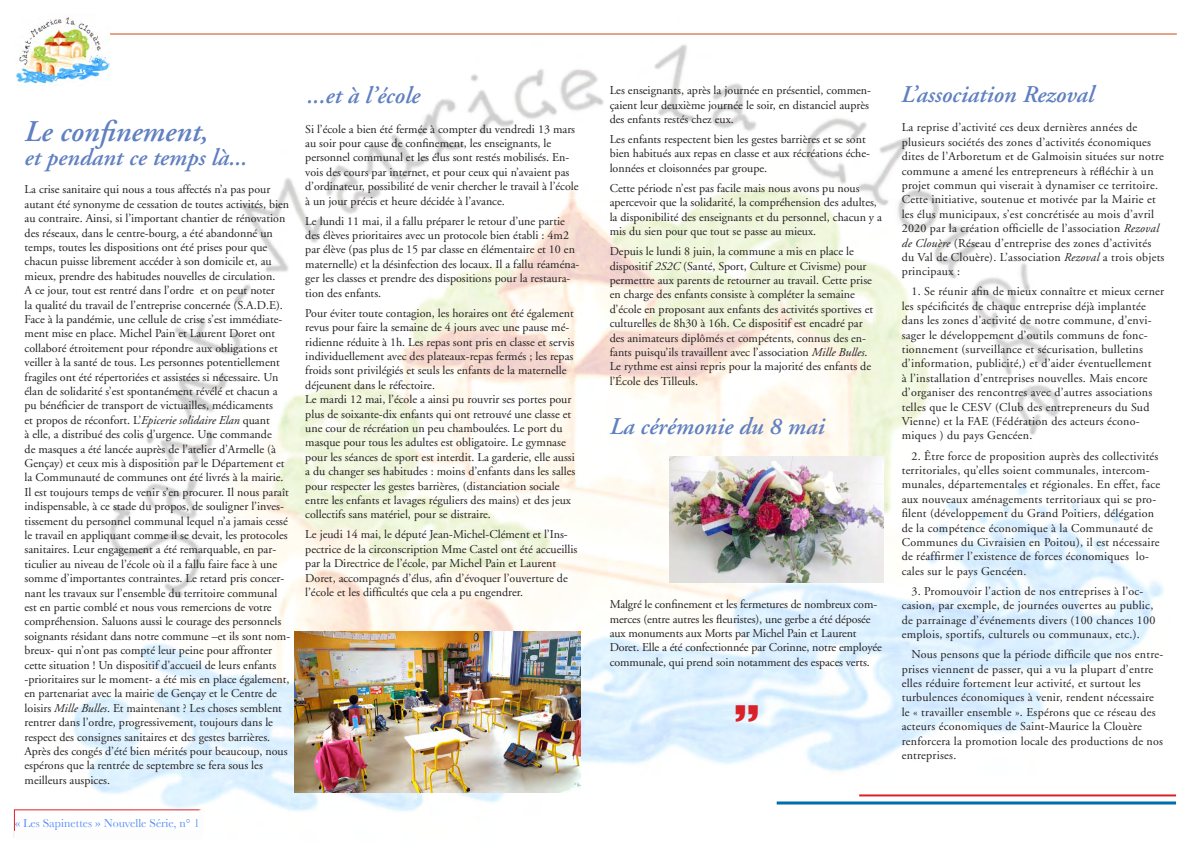
<style>
.page{position:relative;width:1191px;height:842px;background:#fff}
.page>*{position:absolute;margin:0;border:0;box-sizing:border-box;transform-origin:0 0}
.t1{font:italic 600 30px "Adobe Garamond";color:#6080c1}
.t2{font:italic 600 24px "Adobe Garamond";color:#6080c1}
.t3{font:12px/14.4px "Adobe Garamond";color:#231f20}
.t4{font:12px/14.4px "Adobe Garamond";letter-spacing:.02em;color:#231f20}
.t5{font:12px "Baskerville";color:#568bf9}
.s1{font-style:italic}
</style>
<div class="page">
<img style="left:46px;top:33px;width:1125px;height:778px">
<hr style="left:110px;top:34px;width:1066px;height:1px;background:#cc470f">
<img style="left:16px;top:17px;width:94px;height:68px">
<img style="left:294px;top:632px;width:286px;height:161px">
<img style="left:669px;top:456px;width:214px;height:127px">
<hr style="left:776px;top:801px;width:400px;height:3px;background:#006eab">
<hr style="left:859px;top:794px;width:317px;height:2px;background:#da2128">
<svg style="left:735px;top:705px;width:22px;height:17px"></svg>
<p class="t1" style="left:25px;top:115px;width:185px">Le confinement,</p>
<p class="t2" style="left:25px;top:145px;width:224px">et pendant ce temps là...</p>
<p class="t3" style="left:25px;top:183px;width:267px">La crise sanitaire qui nous a tous affectés n’a pas pour autant été synonyme de cessation de toutes activités, bien au contraire. Ainsi, si l’important chantier de rénovation des réseaux, dans le centre-bourg, a été abandonné un temps, toutes les dispositions ont été prises pour que chacun puisse librement accéder à son domicile et, au mieux, prendre des habitudes nouvelles de circulation.<br>A ce jour, tout est rentré dans l’ordre et on peut noter<br>la qualité du travail de l’entreprise concernée (S.A.D.E).<br>Face à la pandémie, une cellule de crise s’est immédiate&shy;ment mise en place. Michel Pain et Laurent Doret ont collaboré étroitement pour répondre aux obligations et veiller à la santé de tous. Les personnes potentiellement fragiles ont été répertoriées et assistées si nécessaire. Un élan de solidarité s’est spontanément révélé et chacun a pu bénéficier de transport de victuailles, médicaments<br>et propos de réconfort. L’<span class="s1">Epicerie solidaire Elan</span> quant<br>à elle, a distribué des colis d’urgence. Une commande<br>de masques a été lancée auprès de l’atelier d’Armelle (à Gençay) et ceux mis à disposition par le Département et la Communauté de communes ont été livrés à la mairie.<br>Il est toujours temps de venir s’en procurer. Il nous paraît indispensable, à ce stade du propos, de souligner l’inves&shy;tissement du personnel communal lequel n’a jamais cessé le travail en appliquant comme il se devait, les protocoles sanitaires. Leur engagement a été remarquable, en par&shy;ticulier au niveau de l’école où il a fallu faire face à une somme d’importantes contraintes. Le retard pris concer&shy;nant les travaux sur l’ensemble du territoire communal est en partie comblé et nous vous remercions de votre compréhension. Saluons aussi le courage des personnels soignants résidant dans notre commune –et ils sont nom&shy;breux- qui n’ont pas compté leur peine pour affronter cette situation ! Un dispositif d’accueil de leurs enfants -prioritaires sur le moment- a été mis en place également, en partenariat avec la mairie de Gençay et le Centre de loisirs <span class="s1">Mille Bulles</span>. Et maintenant ? Les choses semblent rentrer dans l’ordre, progressivement, toujours dans le respect des consignes sanitaires et des gestes barrières.<br>Après des congés d’été bien mérités pour beaucoup, nous espérons que la rentrée de septembre se fera sous les meilleurs auspices.</p>
<p class="t5" style="left:15px;top:815px;width:186px">« Les Sapinettes » Nouvelle Série, n° 1</p>
<p class="t2" style="left:307px;top:82px;width:114px">...et à l’école</p>
<p class="t3" style="left:305px;top:122px;width:275px">Si l’école a bien été fermée à compter du vendredi 13 mars au soir pour cause de confinement, les enseignants, le personnel communal et les élus sont restés mobilisés. En&shy;vois des cours par internet, et pour ceux qui n’avaient pas d’ordinateur, possibilité de venir chercher le travail à l’école à un jour précis et heure décidée à l’avance.</p>
<p class="t3" style="left:305px;top:214px;width:276px">Le lundi 11 mai, il a fallu préparer le retour d’une partie des élèves prioritaires avec un protocole bien établi : 4m2 par élève (pas plus de 15 par classe en élémentaire et 10 en maternelle) et la désinfection des locaux. Il a fallu réaména&shy;ger les classes et prendre des dispositions pour la restaura&shy;tion des enfants.</p>
<p class="t3" style="left:305px;top:306px;width:270px">Pour éviter toute contagion, les horaires ont été également revus pour faire la semaine de 4 jours avec une pause mé&shy;ridienne réduite à 1h. Les repas sont pris en classe et servis individuellement avec des plateaux-repas fermés ; les repas froids sont privilégiés et seuls les enfants de la maternelle déjeunent dans le réfectoire.</p>
<p class="t3" style="left:305px;top:392px;width:272px">Le mardi 12 mai, l’école a ainsi pu rouvrir ses portes pour plus de soixante-dix enfants qui ont retrouvé une classe et une cour de récréation un peu chamboulées. Le port du masque pour tous les adultes est obligatoire. Le gymnase pour les séances de sport est interdit. La garderie, elle aussi a du changer ses habitudes : moins d’enfants dans les salles pour respecter les gestes barrières, (distanciation sociale entre les enfants et lavages réguliers des mains) et des jeux collectifs sans matériel, pour se distraire.</p>
<p class="t3" style="left:305px;top:528px;width:274px">Le jeudi 14 mai, le député Jean-Michel-Clément et l’Ins&shy;pectrice de la circonscription Mme Castel ont été accueillis par la Directrice de l’école, par Michel Pain et Laurent Doret, accompagnés d’élus, afin d’évoquer l’ouverture de l’école et les difficultés que cela a pu engendrer.</p>
<p class="t3" style="left:609px;top:83px;width:263px">Les enseignants, après la journée en présentiel, commen&shy;çaient leur deuxième journée le soir, en distanciel auprès des enfants restés chez eux.</p>
<p class="t3" style="left:609px;top:132px;width:262px">Les enfants respectent bien les gestes barrières et se sont bien habitués aux repas en classe et aux récréations éche&shy;lonnées et cloisonnées par groupe.</p>
<p class="t3" style="left:609px;top:181px;width:274px">Cette période n’est pas facile mais nous avons pu nous apercevoir que la solidarité, la compréhension des adultes, la disponibilité des enseignants et du personnel, chacun y a mis du sien pour que tout se passe au mieux.</p>
<p class="t3" style="left:609px;top:244px;width:265px">Depuis le lundi 8 juin, la commune a mis en place le dispositif <span class="s1">2S2C</span> (Santé, Sport, Culture et Civisme) pour permettre aux parents de retourner au travail. Cette prise en charge des enfants consiste à compléter la semaine d’école en proposant aux enfants des activités sportives et culturelles de 8h30 à 16h. Ce dispositif est encadré par des animateurs diplômés et compétents, connus des en&shy;fants puisqu’ils travaillent avec l’association <span class="s1">Mille Bulles</span>.<br>Le rythme est ainsi repris pour la majorité des enfants de l’École des Tilleuls.</p>
<p class="t2" style="left:609px;top:413px;width:216px">La cérémonie du 8 mai</p>
<p class="t3" style="left:609px;top:597px;width:274px">Malgré le confinement et les fermetures de nombreux com&shy;merces (entre autres les fleuristes), une gerbe a été déposée aux monuments aux Morts par Michel Pain et Laurent Doret. Elle a été confectionnée par Corinne, notre employée communale, qui prend soin notamment des espaces verts.</p>
<p class="t2" style="left:901px;top:81px;width:194px">L’association Rezoval</p>
<p class="t4" style="left:901px;top:121px;width:264px">La reprise d’activité ces deux dernières années de plusieurs sociétés des zones d’activités économiques dites de l’Arboretum et de Galmoisin situées sur notre commune a amené les entrepreneurs à réfléchir à un projet commun qui viserait à dynamiser ce territoire.<br>Cette initiative, soutenue et motivée par la Mairie et les élus municipaux, s’est concrétisée au mois d’avril 2020 par la création officielle de l’association <span class="s1">Rezoval de Clouère</span> (Réseau d’entreprise des zones d’activités du Val de Clouère). L’association <span class="s1">Rezoval</span> a trois objets principaux :</p>
<p class="t4" style="left:901px;top:285px;width:264px;text-indent:10px">1. Se réunir afin de mieux connaître et mieux cerner les spécificités de chaque entreprise déjà implantée dans les zones d’activité de notre commune, d’envi&shy;sager le développement d’outils communs de fonc&shy;tionnement (surveillance et sécurisation, bulletins d’information, publicité,) et d’aider éventuellement<br>à l’installation d’entreprises nouvelles. Mais encore d’organiser des rencontres avec d’autres associations telles que le CESV (Club des entrepreneurs du Sud Vienne) et la FAE (Fédération des acteurs écono&shy;miques ) du pays Gencéen.</p>
<p class="t4" style="left:901px;top:449px;width:260px;text-indent:10px">2. Être force de proposition auprès des collectivités territoriales, qu’elles soient communales, intercom&shy;munales, départementales et régionales. En effet, face aux nouveaux aménagements territoriaux qui se pro&shy;filent (développement du Grand Poitiers, délégation de la compétence économique à la Communauté de Communes du Civraisien en Poitou), il est nécessaire de réaffirmer l’existence de forces économiques lo&shy;cales sur le pays Gencéen.</p>
<p class="t4" style="left:901px;top:584px;width:255px;text-indent:10px">3. Promouvoir l’action de nos entreprises à l’oc&shy;casion, par exemple, de journées ouvertes au public, de parrainage d’événements divers (100 chances 100 emplois, sportifs, culturels ou communaux, etc.).</p>
<p class="t4" style="left:901px;top:647px;width:263px;text-indent:10px">Nous pensons que la période difficile que nos entre&shy;prises viennent de passer, qui a vu la plupart d’entre elles réduire fortement leur activité, et surtout les turbulences économiques à venir, rendent nécessaire le « travailler ensemble ». Espérons que ce réseau des acteurs économiques de Saint-Maurice la Clouère renforcera la promotion locale des productions de nos entreprises.</p>
</div>
